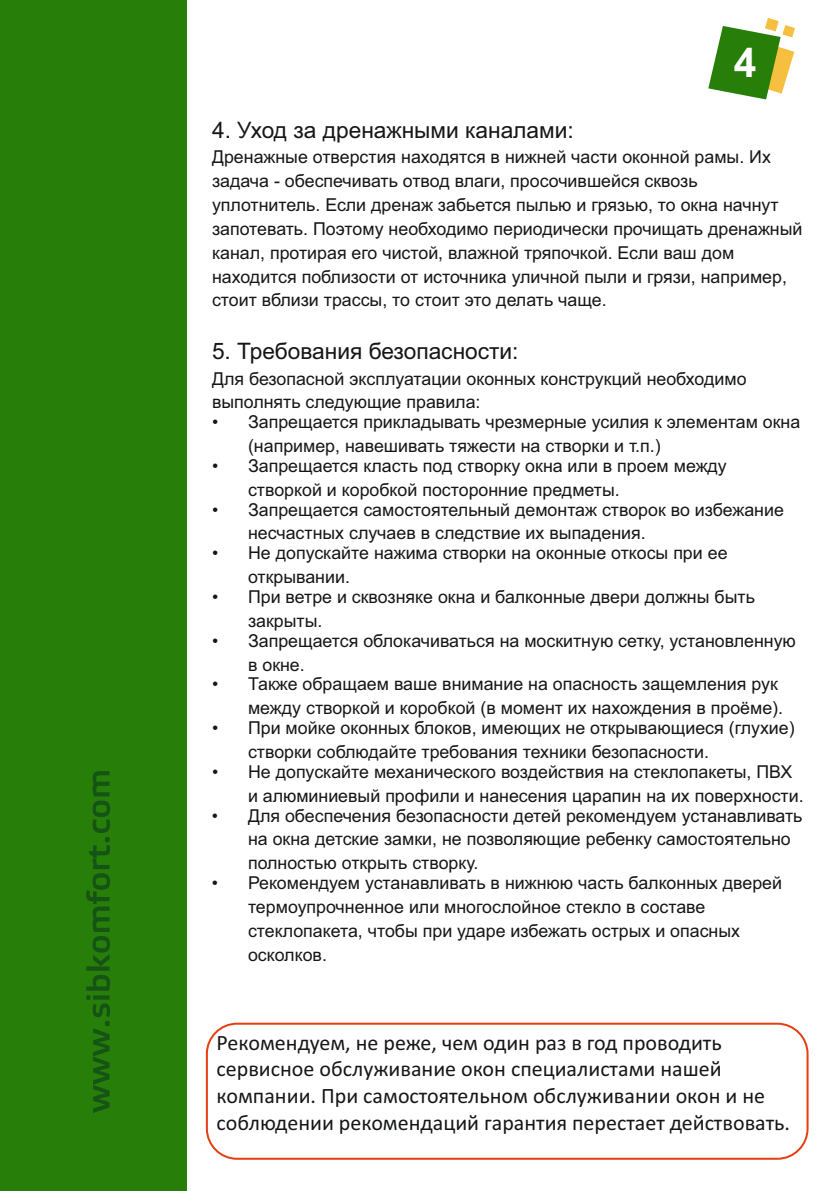
<style>
.page{position:relative;width:840px;height:1191px;background:#fff}
.page>*{position:absolute;margin:0;border:0;box-sizing:border-box;transform-origin:0 0}
.t1{font:700 40.6px "Arial";color:#fff}
.t2{font:22.6px "Arial";color:#151616}
.t3{font:22px/26.8px "Calibri";color:#151616}
.t4{font:17.8px/23.8px "Arial";color:#151616}
</style>
<div class="page">
<div style="left:0;top:1px;width:187px;height:1190px;background:#277f0a"></div>
<svg style="left:708px;top:18px;width:86px;height:82px"></svg>
<svg style="left:86px;top:771px;width:24px;height:342px"></svg>
<div style="left:206px;top:1022px;width:602px;height:137px;border:2px solid #e63d11;border-radius:30px"></div>
<h1 class="t1" style="left:733px;top:48px;width:24px">4</h1>
<p class="t2" style="left:212px;top:122px;width:363px">4. Уход за дренажными каналами:</p>
<p class="t4" style="left:212px;top:147px;width:591px">Дренажные отверстия находятся в нижней части оконной рамы. Их задача - обеспечивать отвод влаги, просочившейся сквозь уплотнитель. Если дренаж забьется пылью и грязью, то окна начнут запотевать. Поэтому необходимо периодически прочищать дренажный канал, протирая его чистой, влажной тряпочкой. Если ваш дом находится поблизости от источника уличной пыли и грязи, например, стоит вблизи трассы, то стоит это делать чаще.</p>
<p class="t2" style="left:212px;top:343px;width:308px">5. Требования безопасности:</p>
<p class="t4" style="left:212px;top:368px;width:535px">Для безопасной эксплуатации оконных конструкций необходимо выполнять следующие правила:</p>
<p class="t4" style="left:248px;top:412px;width:553px;text-indent:-36px">• Запрещается прикладывать чрезмерные усилия к элементам окна (например, навешивать тяжести на створки и т.п.)</p>
<p class="t4" style="left:248px;top:455px;width:480px;text-indent:-36px">• Запрещается класть под створку окна или в проем между створкой и коробкой посторонние предметы.</p>
<p class="t4" style="left:248px;top:499px;width:537px;text-indent:-36px">• Запрещается самостоятельный демонтаж створок во избежание несчастных случаев в следствие их выпадения.</p>
<p class="t4" style="left:248px;top:543px;width:480px;text-indent:-36px">• Не допускайте нажима створки на оконные откосы при ее открывании.</p>
<p class="t4" style="left:248px;top:586px;width:508px;text-indent:-36px">• При ветре и сквозняке окна и балконные двери должны быть закрыты.</p>
<p class="t4" style="left:248px;top:630px;width:549px;text-indent:-36px">• Запрещается облокачиваться на москитную сетку, установленную в окне.</p>
<p class="t4" style="left:212px;top:674px;width:572px;text-align:right">• Также обращаем ваше внимание на опасность защемления рук между створкой и коробкой (в момент их нахождения в проёме).</p>
<p class="t4" style="left:248px;top:717px;width:548px;text-indent:-36px">• При мойке оконных блоков, имеющих не открывающиеся (глухие) створки соблюдайте требования техники безопасности.</p>
<p class="t4" style="left:248px;top:761px;width:556px;text-indent:-36px">• Не допускайте механического воздействия на стеклопакеты, ПВХ и алюминиевый профили и нанесения царапин на их поверхности.</p>
<p class="t4" style="left:248px;top:805px;width:555px;text-indent:-36px">• Для обеспечения безопасности детей рекомендуем устанавливать на окна детские замки, не позволяющие ребенку самостоятельно полностью открыть створку.</p>
<p class="t4" style="left:248px;top:872px;width:535px;text-indent:-36px">• Рекомендуем устанавливать в нижнюю часть балконных дверей термоупрочненное или многослойное стекло в составе стеклопакета, чтобы при ударе избежать острых и опасных осколков.</p>
<p class="t3" style="left:216px;top:1030px;width:575px">Рекомендуем, не реже, чем один раз в год проводить сервисное обслуживание окон специалистами нашей компании. При самостоятельном обслуживании окон и не соблюдении рекомендаций гарантия перестает действовать.</p>
</div>
